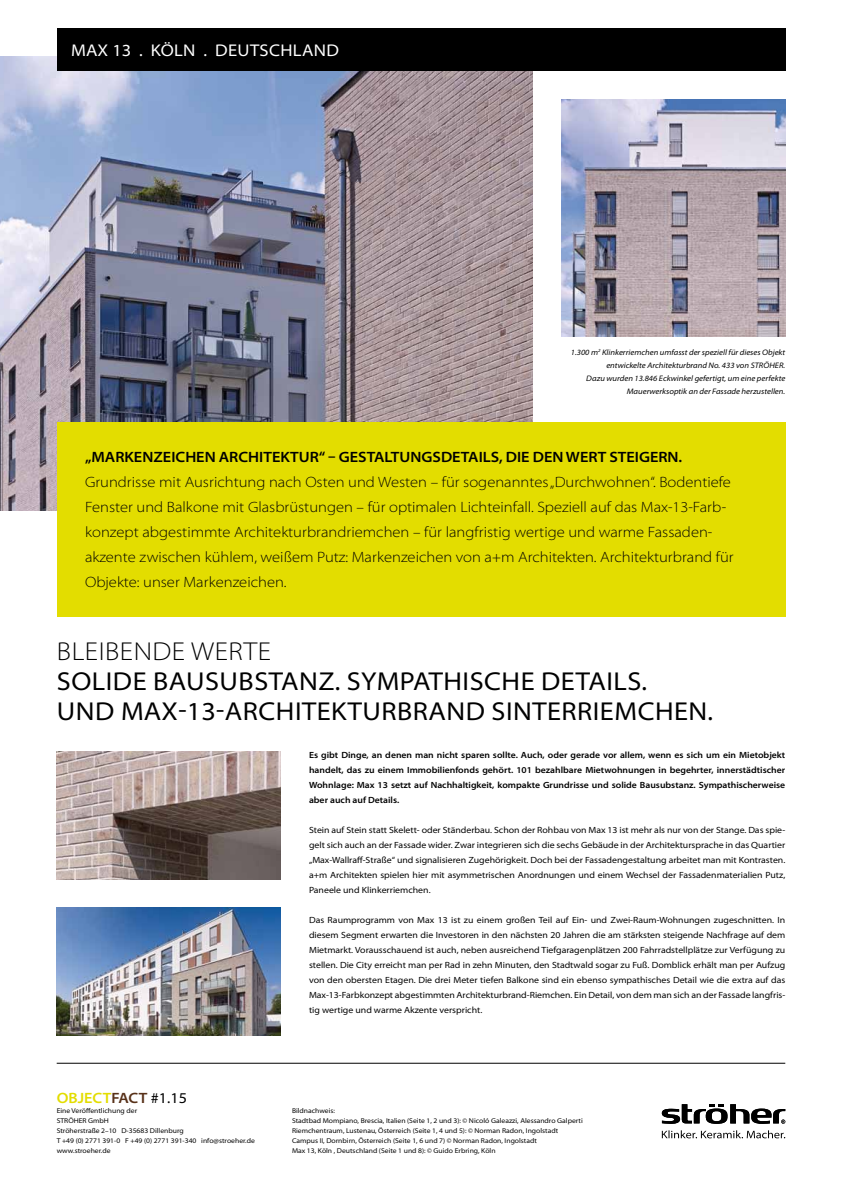
<style>
.page{position:relative;width:842px;height:1191px;background:#fff}
.page>*{position:absolute;margin:0;border:0;box-sizing:border-box;transform-origin:0 0}
.t1{font:semi-expanded 26px/30px "Myriad Pro";letter-spacing:.02em;color:#000}
.t2{font:300 semi-expanded 26px "Myriad Pro";letter-spacing:.02em;color:#000}
.t3{font:semi-expanded 17px "Myriad Pro";letter-spacing:.02em;color:#fff}
.t4{font:300 semi-expanded 15px/25px "Myriad Pro";color:#000}
.t5{font:600 semi-expanded 15px "Myriad Pro";color:#000}
.t6{font:600 semi-expanded 15px "Myriad Pro";color:#e3dd00}
.t7{font:semi-expanded 9px/15px "Myriad Pro";color:#000;text-align:justify}
.t8{font:600 semi-expanded 9px/15px "Myriad Pro";color:#000;text-align:justify}
.t9{font:italic semi-expanded 8px/13px "Myriad Pro";color:#000;text-align:right}
.t10{font:semi-expanded 7px/10px "Myriad Pro";color:#000}
.s1{color:#583119}
.s2{font-weight:400;color:#000}
</style>
<div class="page">
<img style="left:0;top:57px;width:533px;height:453px">
<div style="left:57px;top:28px;width:728px;height:43px;background:#000"></div>
<img style="left:57px;top:751px;width:224px;height:128px">
<svg style="left:661px;top:1104px;width:125px;height:35px"></svg>
<hr style="left:57px;top:1063px;width:728px;height:1px;background:#000">
<img style="left:561px;top:99px;width:224px;height:237px">
<img style="left:57px;top:907px;width:224px;height:128px">
<div style="left:57px;top:422px;width:728px;height:193px;background:#e3dd00"></div>
<h2 class="t3" style="left:71px;top:41px;width:269px">Max 13 . Köln . Deutschland</h2>
<p class="t9" style="left:571px;top:346px;width:216px">1.300 m<sup>2</sup> Klinkerriemchen umfasst der speziell für dieses Objekt entwickelte Architekturbrand No. 433 von STRÖHER.<br>Dazu wurden 13.846 Eckwinkel gefertigt, um eine perfekte Mauerwerksoptik an der Fassade herzustellen.</p>
<h3 class="t5" style="left:85px;top:449px;width:189px">„Markenzeichen Architekt</h3>
<h3 class="t5" style="left:299px;top:449px;width:385px">ur“ – Gestaltungsdetails, die den Wert steigern.</h3>
<p class="t4" style="left:85px;top:470px;width:650px">Grundrisse mit Ausrichtung nach Osten und Westen – für sogenanntes „Durchwohnen“. Bodentiefe Fenster und Balkone mit Glasbrüstungen – für optimalen Lichteinfall. Speziell auf das Max-13-Farb&shy;konzept abgestimmte Architekturbrandriemchen – für langfristig wertige und warme Fassaden&shy;akzente zwischen kühlem, weißem Putz: Markenzeichen von a+m Architekten. Architekturbrand für Objekte: unser Markenzeichen.</p>
<h1 class="t2" style="left:57px;top:637px;width:216px">Bleibende Werte</h1>
<h1 class="t1" style="left:57px;top:667px;width:592px">solide Bausubstanz. sympathische Details. und Max-13-Architekturbrand SINTERRIEMCHEN</h1>
<h1 class="t1" style="left:708px;top:697px;width:7px">.</h1>
<h3 class="t6" style="left:57px;top:1089px;width:132px">OBJECT<span class="s1">FACT</span> <span class="s2">#1.15</span></h3>
<p class="t10" style="left:57px;top:1105px;width:82px">Eine Veröffentlichung der<br>STRÖHER</p>
<p class="t10" style="left:57px;top:1115px;width:200px;text-indent:32px">GmbH<br>Ströherstraße 2–10 D-35683 Dillenburg<br>T +49 (0) 2771 391-0 F +49 (0) 2771 391-340 info@stroeher.de www.stroeher.de</p>
<p class="t8" style="left:309px;top:748px;width:478px">Es gibt Dinge, an denen man nicht sparen sollte. Auch, oder gerade vor allem, wenn es sich um ein Mietobjekt handelt, das zu einem I mmobilienfonds gehört. 101 bezahlbare Mietwohnungen in begehrter, innerstädtischer Wohnlage: Max 13 setzt auf Nachhaltigkeit, kompakte Grundrisse und solide Bausubstanz. Sympathischerweise aber auch auf Details.</p>
<p class="t7" style="left:309px;top:823px;width:478px">Stein auf Stein statt Skelett- oder Ständerbau. Schon der Rohbau von Max 13 ist mehr als nur von der Stange. Das spie&shy;gelt sich auch an der Fassade wider. Zwar integrieren sich die sechs Gebäude in der Architektursprache in das Quartier „Max-Wallraff-Straße“ und signalisieren Zugehörigkeit. Doch bei der Fassadengestaltung arbeitet man mit Kontrasten. a+m Architekten spielen hier mit asymmetrischen Anordnungen und einem Wechsel der Fassadenmaterialien Putz, Paneele und Klinkerriemchen.</p>
<p class="t7" style="left:309px;top:913px;width:478px">Das Raumprogramm von Max 13 ist zu einem großen Teil auf Ein- und Zwei-Raum-Wohnungen zugeschnitten. I n diesem Segment erwarten die I nvestoren in den nächsten 20 Jahren die am stärksten steigende Nachfrage auf dem Mietmarkt. Vorausschauend ist auch, neben ausreichend Tiefgaragenplätzen 200 Fahrradstellplätze zur Verfügung zu stellen. Die City erreicht man per Rad in zehn Minuten, den Stadtwald sogar zu Fuß. Domblick erhält man per Aufzug von den obersten Etagen. Die drei Meter tiefen Balkone sind ein ebenso sympathisches Detail wie die extra auf das Max-13-Farbkonzept abgestimmten Architekturbrand-Riemchen. Ein Detail, von dem man sich an der Fassade langfris&shy;tig wertige und warme Akzente verspricht.</p>
<p class="t10" style="left:292px;top:1106px;width:292px">Bildnachweis:<br>Stadtbad Mompiano, Brescia, Italien (Seite 1, 2 und 3): © N icoló Galeazzi, Alessandro Galperti Riemchentraum, Lustenau, Österreich (Seite 1, 4 und 5): © Norman Radon, I ngolstadt Campus II, Dornbirn, Österreich (Seite 1, 6 und 7) © Norman Radon, I ngolstadt<br>Max 13, Köln , Deutschland (Seite 1 und 8): © Guido Erbring, Köln</p>
</div>
